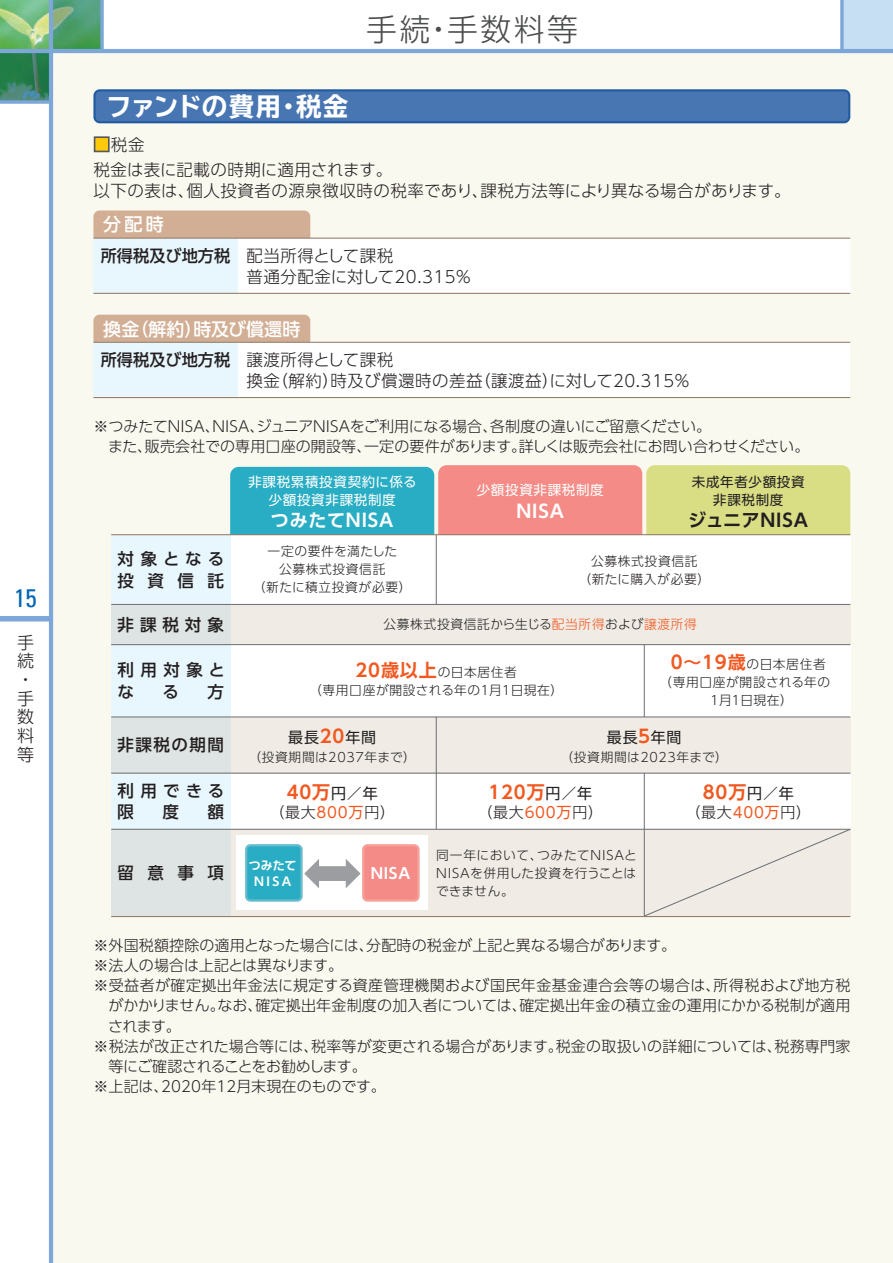
<style>
.page{position:relative;width:893px;height:1263px;background:#fff}
.page>*{position:absolute;margin:0;border:0;box-sizing:border-box;transform-origin:0 0}
.t1{font:300 30.9px "UD Shin Go Pro";letter-spacing:.08em;color:#4b4c4d}
.t2{font:700 expanded 25.5px "TBUD Go Std";color:#fff}
.t3{font:condensed 25.5px "Univers";color:#0166b3}
.t4{font:700 18px "UD Shin Go Pro De";letter-spacing:.05em;color:#f15921}
.t5{font:500 18px "UD Shin Go Pro";letter-spacing:.01em;color:#fff}
.t6{font:700 18px "UD Shin Go Pro De";letter-spacing:.05em;color:#fff}
.t7{font:700 18px "UD Shin Go Pro De";letter-spacing:.04em;color:#231f20}
.t8{font:300 16.95px/18.8px "UD Shin Go Pro";color:#231f20}
.t9{font:300 16.5px/21px "UD Shin Go Pro";letter-spacing:.03em;color:#231f20}
.t10{font:500 16.5px/21.8px "UD Shin Go Pro";letter-spacing:.36em;color:#231f20}
.t11{font:500 16.5px/21.8px "UD Shin Go Pro";letter-spacing:.405em;color:#231f20}
.t12{font:300 15px/20.2px "UD Shin Go Pro";letter-spacing:.01em;color:#231f20}
.t13{font:300 15px "UD Shin Go Pro";letter-spacing:.03em;color:#231f20}
.t14{font:300 15px "UD Shin Go Pro";letter-spacing:-.035em;color:#231f20}
.t15{font:300 15px "UD Shin Go Pro";letter-spacing:-.01em;color:#231f20}
.t16{font:15px "UD Shin Go Pro";letter-spacing:.05em;color:#231f20}
.t17{font:700 15px "UD Shin Go Pro De";color:#fff}
.t18{font:13.5px/18px "UD Shin Go Pro";letter-spacing:.05em;color:#fff;text-align:center}
.t19{font:13.5px/18px "UD Shin Go Pro";letter-spacing:.05em;color:#231f20;text-align:center}
.t20{font:300 12.75px/18px "UD Shin Go Pro";letter-spacing:.05em;color:#231f20;text-align:center}
.t21{font:700 12px/16.5px "UD Shin Go Pro De";letter-spacing:.1em;color:#fff;text-align:center}
.s1{color:#feca0a}
.s2{font-weight:500}
.s3{color:#f15921}
.s4{font-family:"UD Shin Go Pro De";font-weight:700;font-size:18px;color:#f15921}
.s5{font-family:"UD Shin Go Pro";font-weight:400;font-size:15px;color:#231f20}
.s6{font-weight:400;color:#f15921}
</style>
<div class="page">
<img style="left:0;top:0;width:49px;height:49px">
<img style="left:0;top:53px;width:49px;height:47px">
<img style="left:53px;top:0;width:47px;height:49px">
<div style="left:842px;top:0;width:51px;height:51px;background:#c7dff2"></div>
<svg style="left:840px;top:0;width:4px;height:49px"></svg>
<div style="left:51px;top:51px;width:842px;height:1212px;background:#faf9f0"></div>
<div style="left:0;top:616px;width:51px;height:5px;background:#7ca7d8"></div>
<hr style="left:49px;top:0;width:4px;height:1263px;background:#7ca7d8">
<hr style="left:0;top:49px;width:893px;height:4px;background:#7ca7d8">
<svg style="left:0;top:100px;width:49px;height:4px"></svg>
<svg style="left:100px;top:0;width:4px;height:49px"></svg>
<div style="left:93px;top:210px;width:217px;height:34px;background:#d1ae94;border-radius:6px"></div>
<div style="left:93px;top:315px;width:217px;height:34px;background:#d1ae94;border-radius:6px"></div>
<div style="left:93px;top:342px;width:757px;height:56px;background:#fff"></div>
<div style="left:93px;top:342px;width:145px;height:56px;background:#e8f6fd"></div>
<div style="left:93px;top:238px;width:758px;height:55px;background:#fff"></div>
<div style="left:93px;top:238px;width:145px;height:55px;background:#e8f6fd"></div>
<hr style="left:93px;top:293px;width:757px;height:1px;background:#927b68">
<hr style="left:93px;top:238px;width:757px;height:1px;background:#927b68">
<hr style="left:93px;top:397px;width:757px;height:1px;background:#927b68">
<hr style="left:93px;top:342px;width:757px;height:1px;background:#927b68">
<svg style="left:93px;top:89px;width:757px;height:34px"></svg>
<div style="left:94px;top:136px;width:16px;height:16px;border:2px solid #57585a"></div>
<div style="left:230px;top:467px;width:204px;height:75px;background:#28adc4;border-radius:9px"></div>
<div style="left:438px;top:465px;width:204px;height:77px;background:#f48b86;border-radius:9px"></div>
<div style="left:646px;top:465px;width:204px;height:77px;background:#d9de85;border-radius:9px"></div>
<div style="left:111px;top:535px;width:739px;height:381px;background:#fff"></div>
<div style="left:111px;top:535px;width:119px;height:381px;background:#e8f6fd"></div>
<div style="left:230px;top:604px;width:620px;height:41px;background:#f0ece5"></div>
<div style="left:111px;top:604px;width:119px;height:41px;background:#dee4e3"></div>
<div style="left:230px;top:717px;width:620px;height:56px;background:#f0ece5"></div>
<div style="left:111px;top:717px;width:119px;height:56px;background:#dee4e3"></div>
<div style="left:230px;top:829px;width:620px;height:87px;background:#f0ece5"></div>
<div style="left:111px;top:829px;width:119px;height:87px;background:#dee4e3"></div>
<hr style="left:436px;top:717px;width:1px;height:112px;background:#6c6d70">
<hr style="left:111px;top:604px;width:739px;height:1px;background:#6c6d70">
<hr style="left:111px;top:644px;width:739px;height:1px;background:#6c6d70">
<hr style="left:111px;top:717px;width:739px;height:1px;background:#6c6d70">
<hr style="left:111px;top:773px;width:739px;height:1px;background:#6c6d70">
<hr style="left:111px;top:829px;width:739px;height:1px;background:#6c6d70">
<hr style="left:436px;top:535px;width:1px;height:69px;background:#6c6d70">
<hr style="left:644px;top:773px;width:1px;height:143px;background:#6c6d70">
<hr style="left:644px;top:645px;width:1px;height:72px;background:#6c6d70">
<div style="left:237px;top:836px;width:191px;height:74px;background:#fff"></div>
<div style="left:246px;top:845px;width:55px;height:55px;background:#28adc4;border-radius:4px"></div>
<div style="left:245px;top:844px;width:58px;height:58px;border:2px solid #68bbce;border-radius:4px"></div>
<div style="left:363px;top:845px;width:55px;height:55px;background:#f48b86;border-radius:4px"></div>
<div style="left:362px;top:844px;width:58px;height:58px;border:2px solid #f6a199;border-radius:4px"></div>
<svg style="left:304px;top:859px;width:57px;height:29px"></svg>
<svg style="left:644px;top:829px;width:207px;height:88px"></svg>
<hr style="left:111px;top:534px;width:739px;height:1px;background:#927b68">
<hr style="left:111px;top:916px;width:739px;height:1px;background:#927b68">
<h2 class="t3" style="left:14px;top:582px;width:24px">15</h2>
<p class="t8" style="left:17px;top:632px;width:18px">手続・手数料等</p>
<h1 class="t1" style="left:366px;top:4px;width:213px">手続・手数料等</h1>
<h2 class="t2" style="left:106px;top:92px;width:244px">ファンドの費用・税金</h2>
<p class="t9" style="left:93px;top:133px;width:53px"><span class="s1">■</span>税金</p>
<p class="t9" style="left:93px;top:159px;width:699px">税金は表に記載の時期に適用されます。<br>以下の表は、個人投資者の源泉徴収時の税率であり、課税方法等により異なる場合があります。</p>
<p class="t5" style="left:103px;top:210px;width:62px">分配時</p>
<p class="t9" style="left:247px;top:244px;width:227px;text-indent:-146px"><span class="s2">所得税及び地方税</span> 配当所得として課税<br>普通分配金に対して20.315％</p>
<p class="t5" style="left:103px;top:314px;width:199px">換金（解約）時及び償還時</p>
<p class="t9" style="left:247px;top:348px;width:445px;text-indent:-146px"><span class="s2">所得税及び地方税</span> 譲渡所得として課税<br>換金（解約）時及び償還時の差益（譲渡益）に対して20.315％</p>
<p class="t12" style="left:93px;top:416px;width:717px">※つみたてNISA、NISA、ジュニアNISAをご利用になる場合、各制度の違いにご留意ください。<br>　また、販売会社での専用口座の開設等、一定の要件があります。詳しくは販売会社にお問い合わせください。</p>
<p class="t11" style="left:118px;top:547px;width:108px">対象となる投資信託</p>
<p class="t18" style="left:248px;top:472px;width:170px">非課税累積投資契約に係る少額投資非課税制度</p>
<p class="t6" style="left:271px;top:506px;width:124px">つみたてNISA</p>
<p class="t20" style="left:253px;top:542px;width:160px">一定の要件を満たした<br>公募株式投資信託<br>（新たに積立投資が必要）</p>
<p class="t18" style="left:477px;top:481px;width:128px">少額投資非課税制度</p>
<p class="t6" style="left:516px;top:496px;width:49px">NISA</p>
<p class="t19" style="left:692px;top:472px;width:114px">未成年者少額投資非課税制度</p>
<p class="t7" style="left:688px;top:506px;width:121px">ジュニアNISA</p>
<p class="t20" style="left:578px;top:552px;width:133px">公募株式投資信託<br>（新たに購入が必要）</p>
<p class="t10" style="left:118px;top:613px;width:108px">非課税対象</p>
<p class="t20" style="left:383px;top:615px;width:315px">公募株式投資信託から生じる<span class="s3">配当所得</span>および<span class="s3">譲渡所得</span></p>
<p class="t10" style="left:118px;top:659px;width:109px">利用対象とな</p>
<p class="t10" style="left:162px;top:680px;width:18px">る</p>
<p class="t10" style="left:207px;top:680px;width:18px">方</p>
<p class="t10" style="left:118px;top:734px;width:108px">非課税の期間</p>
<p class="t10" style="left:118px;top:779px;width:108px">利用できる限</p>
<p class="t10" style="left:163px;top:801px;width:18px">度</p>
<p class="t10" style="left:207px;top:801px;width:18px">額</p>
<p class="t10" style="left:118px;top:861px;width:108px">留意事項</p>
<p class="t20" style="left:309px;top:663px;width:256px"><span class="s4">20歳以上</span>の日本居住者<br>（専用口座が開設される年の１月１日現在）</p>
<p class="t16" style="left:288px;top:725px;width:89px">最長<span class="s4">20</span>年間</p>
<p class="t20" style="left:248px;top:748px;width:169px">（投資期間は2037年まで）</p>
<p class="t20" style="left:671px;top:655px;width:157px"><span class="s4">0～19歳</span>の日本居住者</p>
<p class="t20" style="left:659px;top:673px;width:173px">（専用口座が開設される年の</p>
<p class="t20" style="left:708px;top:691px;width:86px">１月１日現在）</p>
<p class="t16" style="left:607px;top:725px;width:76px">最長<span class="s4">５</span>年間</p>
<p class="t20" style="left:560px;top:748px;width:169px">（投資期間は2023年まで）</p>
<p class="t4" style="left:287px;top:777px;width:92px">40万<span class="s5">円／年</span></p>
<p class="t12" style="left:269px;top:802px;width:127px">（最大<span class="s6">800万</span>円）</p>
<p class="t21" style="left:249px;top:857px;width:49px">つみたて<br>NISA</p>
<p class="t17" style="left:371px;top:861px;width:41px">NISA</p>
<p class="t4" style="left:488px;top:777px;width:105px">120万<span class="s5">円／年</span></p>
<p class="t12" style="left:477px;top:802px;width:127px">（最大<span class="s6">600万</span>円）</p>
<p class="t20" style="left:436px;top:845px;width:202px;text-align:justify">同一年において、つみたてNISAとNISAを併用した投資を行うことはできません。</p>
<p class="t4" style="left:703px;top:777px;width:92px">80万<span class="s5">円／年</span></p>
<p class="t12" style="left:685px;top:802px;width:127px">（最大<span class="s6">400万</span>円）</p>
<p class="t12" style="left:93px;top:934px;width:584px">※外国税額控除の適用となった場合には、分配時の税金が上記と異なる場合があります。</p>
<p class="t15" style="left:93px;top:953px;width:251px">※法人の場合は上記とは異なります。</p>
<p class="t13" style="left:93px;top:973px;width:758px">※受益者が確定拠出年金法に規定する資産管理機関および国民年金基金連合会等の場合は、所得税および地方税</p>
<p class="t12" style="left:108px;top:995px;width:744px">がかかりません。なお、確定拠出年金制度の加入者については、確定拠出年金の積立金の運用にかかる税制が適用</p>
<p class="t12" style="left:108px;top:1015px;width:74px">されます。</p>
<p class="t12" style="left:93px;top:1035px;width:758px">※税法が改正された場合等には、税率等が変更される場合があります。税金の取扱いの詳細については、税務専門家</p>
<p class="t14" style="left:108px;top:1054px;width:260px">等にご確認されることをお勧めします。</p>
<p class="t12" style="left:93px;top:1076px;width:294px">※上記は、2020年12月末現在のものです。</p>
</div>
